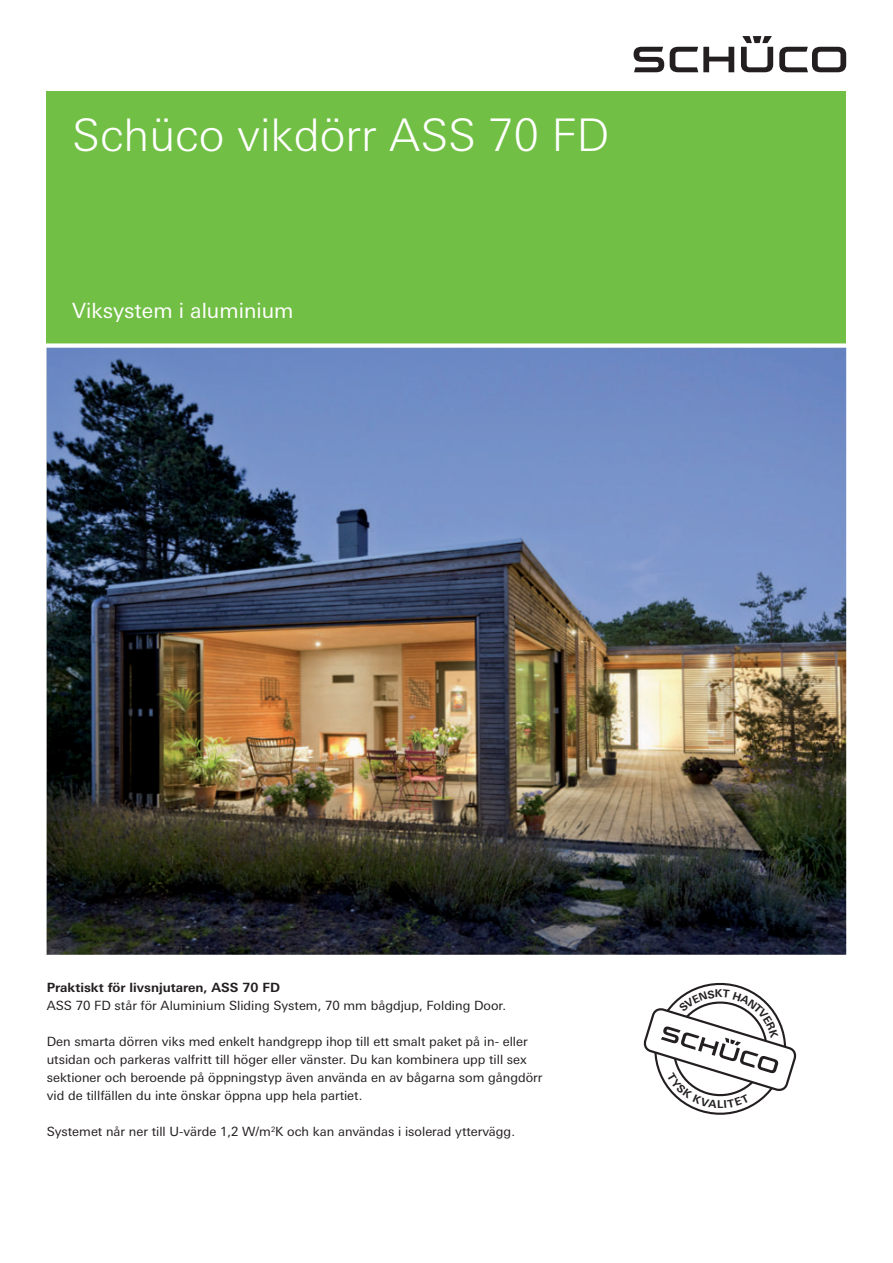
<style>
.page{position:relative;width:893px;height:1263px;background:#fff}
.page>*{position:absolute;margin:0;border:0;box-sizing:border-box;transform-origin:0 0}
.t1{font:300 45px "Univers For Schueco 330";color:#fff}
.t2{font:21px "Univers For Schueco 430 Reg";color:#fff}
.t3{font:12.75px/18px "Univers For Schueco 430 Reg";color:#231f20}
.t4{font:700 12.75px "Univers For Schueco 630";color:#231f20}
</style>
<div class="page">
<div style="left:47px;top:91px;width:799px;height:255px;background:#71bf44"></div>
<svg style="left:634px;top:36px;width:212px;height:36px"></svg>
<img style="left:47px;top:348px;width:799px;height:607px">
<div style="left:34px;top:343px;width:837px;height:5px;background:#fff"></div>
<svg style="left:643px;top:982px;width:154px;height:133px"></svg>
<h1 class="t1" style="left:72px;top:109px;width:538px">Schüco vikdörr ASS 70 FD</h1>
<h2 class="t2" style="left:72px;top:298px;width:223px">Viksystem i aluminium</h2>
<p class="t4" style="left:47px;top:979px;width:235px">Praktiskt för livsnjutaren, ASS 70 FD</p>
<p class="t3" style="left:47px;top:996px;width:461px">ASS 70 FD står för Aluminium Sliding System, 70 mm bågdjup, Folding Door.</p>
<p class="t3" style="left:47px;top:1032px;width:497px">Den smarta dörren viks med enkelt handgrepp ihop till ett smalt paket på in- eller utsidan och parkeras valfritt till höger eller vänster. Du kan kombinera upp till sex sektioner och beroende på öppningstyp även använda en av bågarna som gångdörr vid de tillfällen du inte önskar öppna upp hela partiet.</p>
<p class="t3" style="left:47px;top:1122px;width:470px">Systemet når ner till U-värde 1,2 W/m<sup>2</sup>K och kan användas i isolerad yttervägg.</p>
</div>
